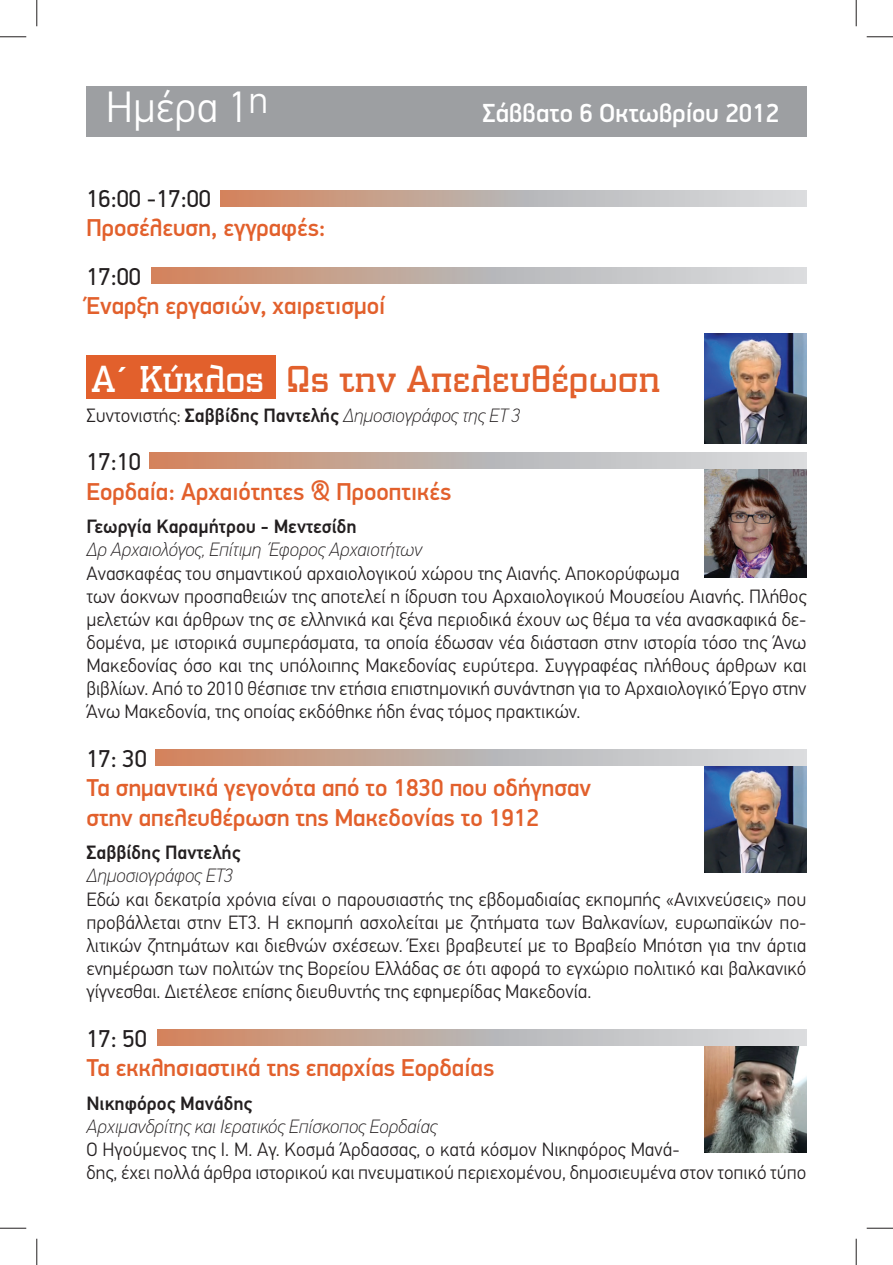
<style>
.page{position:relative;width:893px;height:1265px;background:#fff}
.page>*{position:absolute;margin:0;border:0;box-sizing:border-box;transform-origin:0 0}
.t1{font:300 43.75px "PF Din Text Pro";color:#fff}
.t2{font:36.75px "PF Synch Pro";color:#e2602c}
.t3{font:500 26.25px "PF Din Display Pro";color:#fff}
.t4{font:500 24.5px/29.4px "PF Din Display Pro";color:#e2602c}
.t5{font:24.5px "PF Din Display Pro";color:#231f20}
.t6{font:300 19.25px/23.1px "PF Din Text Pro";color:#231f20}
.t7{font:italic 100 19.25px "PF Din Text Pro";color:#231f20}
.t8{font:500 19.25px "PF Din Text Pro";color:#231f20}
.s1{color:#fff}
.s2{font-family:"CF Helvetica";font-weight:500;color:#fff}
.s3{font-weight:300;font-style:normal}
.s4{font-weight:500;font-style:normal}
</style>
<div class="page">
<div style="left:86px;top:355px;width:190px;height:43px;background:#e2602c"></div>
<img style="left:704px;top:469px;width:102px;height:108px">
<img style="left:704px;top:765px;width:102px;height:107px">
<img style="left:704px;top:1045px;width:102px;height:107px">
<img style="left:704px;top:334px;width:102px;height:109px">
<div style="left:86px;top:86px;width:720px;height:51px;background:#9d9fa2"></div>
<svg style="left:149px;top:453px;width:657px;height:16px;background:#c7b3a9"></svg>
<svg style="left:220px;top:190px;width:586px;height:16px;background:#c7b3a9"></svg>
<svg style="left:157px;top:1029px;width:649px;height:16px;background:#c7b3a9"></svg>
<svg style="left:151px;top:268px;width:655px;height:16px;background:#c7b3a9"></svg>
<svg style="left:156px;top:749px;width:650px;height:16px;background:#c7b3a9"></svg>
<svg style="left:0;top:36px;width:26px;height:1px"></svg>
<svg style="left:866px;top:36px;width:26px;height:1px"></svg>
<svg style="left:0;top:1227px;width:26px;height:1px"></svg>
<svg style="left:866px;top:1227px;width:26px;height:1px"></svg>
<svg style="left:36px;top:0;width:1px;height:26px"></svg>
<svg style="left:36px;top:1238px;width:1px;height:26px"></svg>
<svg style="left:855px;top:0;width:1px;height:26px"></svg>
<svg style="left:855px;top:1238px;width:1px;height:26px"></svg>
<h1 class="t1" style="left:106px;top:90px;width:164px">Ημέρα 1<sup>η</sup></h1>
<p class="t5" style="left:86px;top:189px;width:126px">16:00 -17:00</p>
<p class="t4" style="left:86px;top:215px;width:241px">Προσέλευση, εγγραφές:</p>
<p class="t5" style="left:86px;top:267px;width:56px">17:00</p>
<p class="t4" style="left:86px;top:293px;width:300px">Έναρξη εργασιών, χαιρετισμοί</p>
<h3 class="t3" style="left:482px;top:103px;width:298px">Σάββατο 6 Οκτωβρίου 2012</h3>
<h2 class="t2" style="left:92px;top:365px;width:570px"><span class="s1">Α</span><span class="s2">΄</span> <span class="s1">Κύκλος</span> Ως την Απελευθέρωση</h2>
<p class="t7" style="left:86px;top:407px;width:435px"><span class="s3">Συντονιστής:</span> <span class="s4">Σαββίδης Παντελής</span> ∆ημοσιογράφος της ΕΤ 3</p>
<p class="t5" style="left:86px;top:452px;width:56px">17:10</p>
<p class="t4" style="left:86px;top:478px;width:366px">Εορδαία: Αρχαιότητες &amp; Προοπτικές</p>
<p class="t8" style="left:86px;top:519px;width:272px">Γεωργία Καραμήτρου - Μεντεσίδη</p>
<p class="t7" style="left:86px;top:542px;width:337px">∆ρ Αρχαιολόγος, Επίτιμη Έφορος Αρχαιοτήτων</p>
<p class="t6" style="left:86px;top:563px;width:721px">Ανασκαφέας του σημαντικού αρχαιολογικού χώρου της Αιανής. Αποκορύφωμα<br>των άοκνων προσπαθειών της αποτελεί η ίδρυση του Αρχαιολογικού Μουσείου Αιανής. Πλήθος μελετών και άρθρων της σε ελληνικά και ξένα περιοδικά έχουν ως θέμα τα νέα ανασκαφικά δε&shy;δομένα, με ιστορικά συμπεράσματα, τα οποία έδωσαν νέα διάσταση στην ιστορία τόσο της Άνω Μακεδονίας όσο και της υπόλοιπης Μακεδονίας ευρύτερα. Συγγραφέας πλήθους άρθρων και βιβλίων. Από το 2010 θέσπισε την ετήσια επιστημονική συνάντηση για το Αρχαιολογικό Έργο στην Άνω Μακεδονία, της οποίας εκδόθηκε ήδη ένας τόμος πρακτικών.</p>
<p class="t5" style="left:86px;top:749px;width:62px">17: 30</p>
<p class="t4" style="left:86px;top:775px;width:506px">Τα σημαντικά γεγονότα από το 1830 που οδήγησαν στην απελευθέρωση της Μακεδονίας το 1912</p>
<p class="t8" style="left:86px;top:845px;width:155px">Σαββίδης Παντελής</p>
<p class="t7" style="left:86px;top:868px;width:148px">∆ημοσιογράφος ΕΤ3</p>
<p class="t6" style="left:86px;top:888px;width:721px;text-align:justify">Εδώ και δεκατρία χρόνια είναι ο παρουσιαστής της εβδομαδιαίας εκπομπής «Ανιχνεύσεις» που προβάλλεται στην ΕΤ3. Η εκπομπή ασχολείται με ζητήματα των Βαλκανίων, ευρωπαϊκών πο&shy;λιτικών ζητημάτων και διεθνών σχέσεων. Έχει βραβευτεί με το Βραβείο Μπότση για την άρτια ενημέρωση των πολιτών της Βορείου Ελλάδας σε ότι αφορά το εγχώριο πολιτικό και βαλκανικό γίγνεσθαι. ∆ιετέλεσε επίσης διευθυντής της εφημερίδας Μακεδονία.</p>
<p class="t5" style="left:86px;top:1028px;width:62px">17: 50</p>
<p class="t4" style="left:86px;top:1054px;width:409px">Τα εκκλησιαστικά της επαρχίας Εορδαίας</p>
<p class="t8" style="left:86px;top:1095px;width:167px">Νικηφόρος Μανάδης</p>
<p class="t7" style="left:86px;top:1118px;width:352px">Αρχιμανδρίτης και Ιερατικός Επίσκοπος Εορδαίας</p>
<p class="t6" style="left:86px;top:1139px;width:721px">Ο Ηγούμενος της Ι. Μ. Αγ. Κοσμά Άρδασσας, ο κατά κόσμον Νικηφόρος Μανά-<br>δης, έχει πολλά άρθρα ιστορικού και πνευματικού περιεχομένου, δημοσιευμένα στον τοπικό τύπο</p>
</div>
